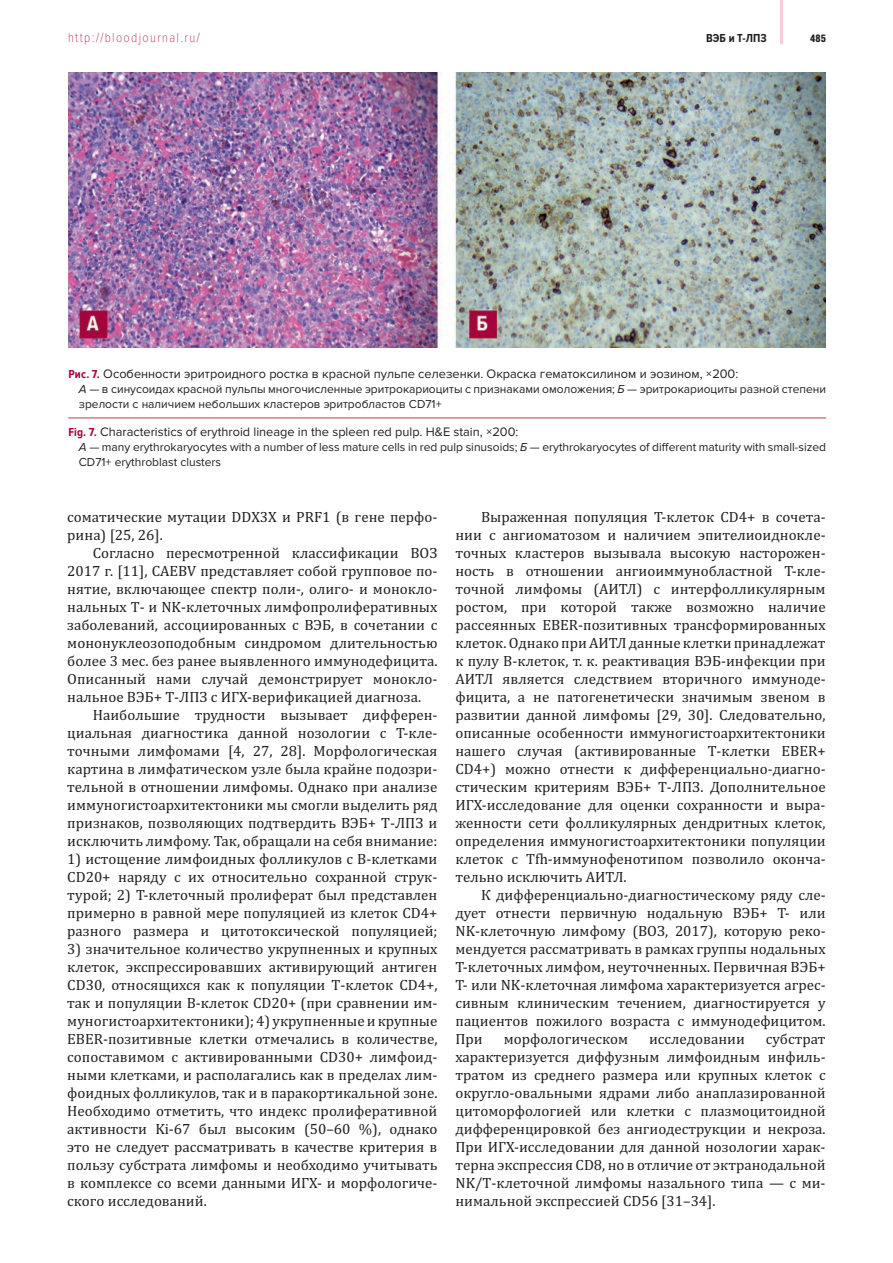
<style>
.page{position:relative;width:893px;height:1263px;background:#fff}
.page>*{position:absolute;margin:0;border:0;box-sizing:border-box;transform-origin:0 0}
.t1{font:15px/18px "Cambria";color:#231f20;text-align:justify}
.t2{font:100 13.5px "Proxima Nova Cond";letter-spacing:.1em;color:#a7023c}
.t3{font:12.75px "Proxima Nova";color:#231f20}
.t4{font:12px/15px "Proxima Nova";color:#231f20}
.t5{font:700 12px "Proxima Nova Cond";letter-spacing:.005em;color:#231f20}
.t6{font:900 10.5px "Helios Cond";color:#231f20}
.s1{font-family:"Proxima Nova Cond";font-weight:700;font-size:12px;color:#a7023c}
.s2{font-style:italic}
</style>
<div class="page">
<hr style="left:780px;top:0;width:3px;height:44px;background:#f9ced8">
<hr style="left:68px;top:417px;width:758px;height:2px;background:#cf8086">
<img style="left:68px;top:72px;width:757px;height:276px">
<p class="t2" style="left:68px;top:30px;width:133px">http://bloodjournal.ru/</p>
<p class="t5" style="left:706px;top:31px;width:62px">ВЭБ и Т-ЛПЗ</p>
<p class="t6" style="left:810px;top:32px;width:17px">485</p>
<p class="t3" style="left:68px;top:366px;width:671px"><span class="s1">Рис. 7.</span> Особенности эритроидного ростка в красной пульпе селезенки. Окраска гематоксилином и эозином, ×200:</p>
<p class="t4" style="left:79px;top:382px;width:749px"><span class="s2">A</span> — в синусоидах красной пульпы многочисленные эритрокариоциты с признаками омоложения; <span class="s2">Б</span> — эритрокариоциты разной степени зрелости с наличием небольших кластеров эритробластов CD71+</p>
<p class="t3" style="left:68px;top:424px;width:452px"><span class="s1">Fig. 7.</span> Characteristics of erythroid lineage in the spleen red pulp. H&amp;E stain, ×200:</p>
<p class="t4" style="left:79px;top:439px;width:749px"><span class="s2">A</span> — many erythrokaryocytes with a number of less mature cells in red pulp sinusoids; <span class="s2">Б</span> — erythrokaryocytes of different maturity with small-sized<br>CD71+ erythroblast clusters</p>
<p class="t1" style="left:67px;top:509px;width:372px">соматич еские мутации DDX3X и PRF1 (в гене перфо&shy;рина) [25, 26].</p>
<p class="t1" style="left:67px;top:545px;width:372px;text-indent:26px">Согласно пересмотренной классификации ВОЗ 2017 г. [11], CAEBV представляет собой групповое по&shy;нятие, включающее спектр поли-, олиго- и монокло&shy;нальных T- и NK-клеточных лимфопролиферативных заболеваний, ассоциированных с ВЭБ, в сочетании с мононуклеозоподобным синдромом длительностью более 3 мес. без ранее выявленного иммунодефицита.<br>Описанный нами случай демонстрирует монокло&shy;нальное ВЭБ+ T-ЛПЗ с ИГХ-верификацией диагноза.</p>
<p class="t1" style="left:67px;top:707px;width:372px;text-indent:26px">Наибольшие трудности вызывает дифферен&shy;циальная диагностика данной нозологии с Т-кле&shy;точными лимфомами [4, 27, 28]. Морфологическая картина в лимфатическом узле была крайне подозри&shy;тельной в отношении лимфомы. Однако при анализе иммуногистоархитектоники мы смогли выделить ряд признаков, позволяющих подтвердить ВЭБ+ T-ЛПЗ и исключить лимфому. Так, обращали на себя внимание:</p>
<p class="t1" style="left:67px;top:851px;width:372px">1) истощение лимфоидных фолликулов с В-клетками CD20+ наряду с их относительно сохранной струк&shy;турой; 2) Т-клеточный пролиферат был представлен примерно в равной мере популяцией из клеток CD4+ разного размера и цитотоксической популяцией;</p>
<p class="t1" style="left:67px;top:941px;width:372px">3) значительное количество укрупненных и крупных клеток, экспрессировавших активирующий антиген CD30, относящихся как к популяции T-клеток CD4+, так и популяции B-клеток CD20+ (при сравнении им&shy;муногистоархитектоники); 4) укрупненные и крупные EBER-позитивные клетки отмечались в количестве, сопоставимом с активированными CD30+ лимфоид&shy;ными клетками, и располагались как в пределах лим&shy;фоидных фолликулов, так и в паракортикальной зоне.<br>Необходимо отметить, что индекс пролиферативной активности Ki-67 был высоким (50–60 %), однако это не следует рассматривать в качестве критерия в пользу субстрата лимфомы и необходимо учитывать в комплексе со всеми данными ИГХ- и морфологиче&shy;ского исследований.</p>
<p class="t1" style="left:455px;top:509px;width:372px;text-indent:26px">Выраженная популяция Т-клеток CD4+ в соче та&shy;нии с ангиоматозом и наличием эпителиоиднокле&shy;точных кластеров вызывала высокую насторожен&shy;ность в отношении ангиоиммунобластной Т-кле&shy;точной лимфомы (АИТЛ) с интерфолликулярным ростом, при которой также возможно наличие рассеянных EBER-позитивных трансформированных клеток. Однако при АИТЛ данные клетки принадлежат к пулу В-клеток, т. к. реактивация ВЭБ-инфекции при АИТЛ является следствием вторичного иммуноде&shy;фицита, а не патогенетически значимым звеном в развитии данной лимфомы [29, 30]. Следовательно, описанные особенности иммуногистоархитектоники нашего случая (активированные T-клетки EBER+ CD4+) можно отнести к дифференциально-диагно&shy;стическим критериям ВЭБ+ T-ЛПЗ. Дополнительное ИГХ-исследование для оценки сохранности и выра&shy;женности сети фолликулярных дендритных клеток, определения иммуногистоархитектоники популяции клеток с Tfh-иммунофенотипом позволило оконча&shy;тельно исключить АИТЛ.</p>
<p class="t1" style="left:455px;top:887px;width:372px;text-indent:26px">К дифференциально-диагностическому ряду сле&shy;дует отнести первичную нодальную ВЭБ+ Т- или NK-клеточную лимфому (ВОЗ, 2017), которую реко&shy;мендуется рассматривать в рамках группы нодальных Т-клеточных лимфом, неуточненных. Первичная ВЭБ+ Т- или NK-клеточная лимфома характеризуется агрес&shy;сивным клиническим течением, диагностируется у пациентов пожилого возраста с иммунодефицитом.<br>При</p>
<p class="t1" style="left:455px;top:1031px;width:372px;text-indent:310px">субстрат характеризуется диффузным лимфоидным инфиль&shy;тратом из среднего размера или крупных клеток с округло-овальными ядрами либо анаплазированной цитоморфологией или клетки с плазмоцитоидной дифференцировкой без ангиодеструкции и некроза.<br>При ИГХ-исследовании для данной нозологии харак&shy;терна экспрессия CD8, но в отличие от эктранодальной NK/T-клеточной лимфомы назального типа — с ми&shy;нимальной экспрессией CD56 [31–34].</p>
<p class="t1" style="left:504px;top:1031px;width:126px">морфологическом</p>
<p class="t1" style="left:649px;top:1031px;width:97px">исследовании</p>
</div>
